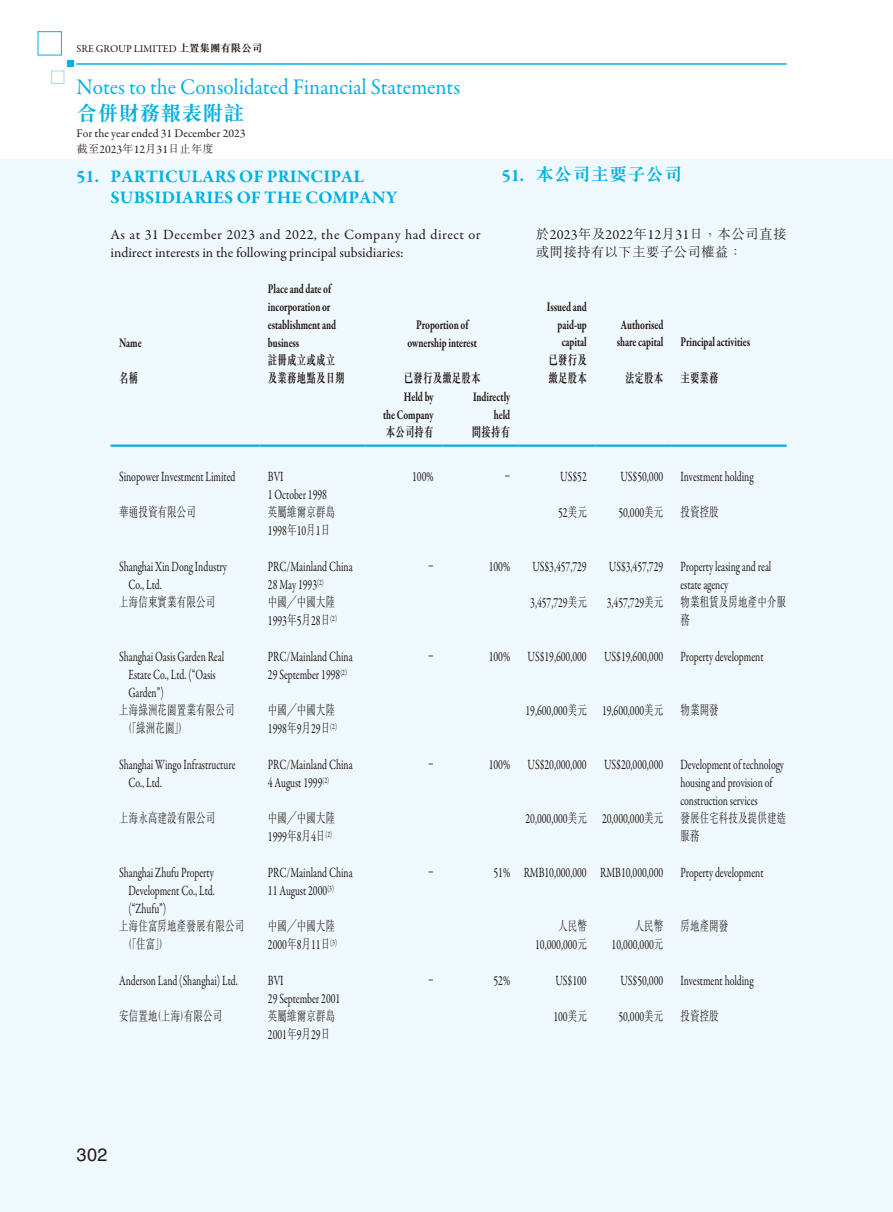
<style>
.page{position:relative;width:893px;height:1212px;background:#fff}
.page>*{position:absolute;margin:0;border:0;box-sizing:border-box;transform-origin:0 0}
.t1{font:22.5px "Garamond Premr Pro";letter-spacing:-.005em;color:#00b1e1;scale:.95 1}
.t2{font:700 21px "M Sung HK";color:#00b1e1}
.t3{font:700 18px/21px "Garamond Premr Pro";letter-spacing:.005em;color:#00b1e1}
.t4{font:700 18px "M Sung HK";letter-spacing:.02em;color:#00b1e1}
.t5{font:18px "Helvetica LT Pro";color:#231916}
.t6{font:14.1px/18px "Garamond Premr Pro";letter-spacing:-.005em;color:#231916;scale:.7 1}
.t7{font:14.1px/18px "Garamond Premr Pro";letter-spacing:-.005em;color:#231916}
.t8{font:700 13.5px/18px "Garamond Premr Pro";letter-spacing:-.005em;color:#231916;text-align:right;scale:.7 1}
.t9{font:300 13.5px/18px "M Sung HK";letter-spacing:.02em;color:#231916;scale:.7 1}
.t10{font:700 13.5px/18px "M Sung HK";letter-spacing:.02em;color:#231916;scale:.7 1}
.t11{font:300 13.5px/18px "M Sung HK";letter-spacing:.02em;color:#231916}
.t12{font:11.85px "Garamond Premr Pro";letter-spacing:-.005em;color:#231916}
.t13{font:300 11.25px "M Sung HK";letter-spacing:.02em;color:#231916}
.t14{font:10.5px "Garamond Premr Pro";letter-spacing:-.005em;color:#231916}
.s1{font-family:"M Sung HK";font-weight:700}
.s2{font-family:"Garamond Premr Pro";font-weight:400;font-size:11.85px}
.s3{font-family:"Garamond Premr Pro"}
.s4{font-family:"Garamond Premr Pro";font-weight:400;font-size:14.1px}
.s5{font-family:"M Sung HK";font-weight:300;font-size:13.5px}
</style>
<div class="page">
<div style="left:0;top:159px;width:893px;height:1053px;background:#eff8fd"></div>
<hr style="left:76px;top:63px;width:711px;height:2px;background:#00b1e1">
<div style="left:67px;top:61px;width:7px;height:6px;background:#00b1e1"></div>
<div style="left:38px;top:31px;width:24px;height:24px;border:1px solid #00b1e1"></div>
<div style="left:51px;top:71px;width:13px;height:13px;border:1px solid #a2d9f2"></div>
<hr style="left:111px;top:444px;width:148px;height:3px;background:#00b1e1">
<hr style="left:259px;top:444px;width:107px;height:3px;background:#00b1e1">
<hr style="left:366px;top:444px;width:76px;height:3px;background:#00b1e1">
<hr style="left:442px;top:444px;width:77px;height:3px;background:#00b1e1">
<hr style="left:519px;top:444px;width:76px;height:3px;background:#00b1e1">
<hr style="left:595px;top:444px;width:77px;height:3px;background:#00b1e1">
<hr style="left:672px;top:444px;width:115px;height:3px;background:#00b1e1">
<p class="t14" style="left:77px;top:43px;width:187px">SRE GROUP LIMITED <span class="s1">上置集團有限公司</span></p>
<h1 class="t1" style="left:77px;top:74px;width:405px">Notes to the Consolidated Financial Statements</h1>
<h2 class="t2" style="left:77px;top:99px;width:169px">合併財務報表附註</h2>
<p class="t12" style="left:77px;top:126px;width:171px">For the year ended 31 December 2023</p>
<p class="t13" style="left:77px;top:141px;width:139px">截至<span class="s2">2023</span>年<span class="s2">12</span>月<span class="s2">31</span>日止年度</p>
<p class="t3" style="left:111px;top:166px;width:288px;text-indent:-34px">51. PARTICULARS OF PRINCIPAL<br>SUBSIDIARIES OF THE COMPANY</p>
<p class="t7" style="left:111px;top:225px;width:372px">As at 31 December 2023 and 2022, the Company had direct or indirect interests in the following principal subsidiaries:</p>
<p class="t4" style="left:502px;top:162px;width:182px"><span class="s3">51.</span> 本公司主要子公司</p>
<p class="t11" style="left:536px;top:224px;width:252px">於<span class="s4">2023</span>年及<span class="s4">2022</span>年<span class="s4">12</span>月<span class="s4">31</span>日，本公司直接或間接持有以下主要子公司權益：</p>
<p class="t8" style="left:119px;top:333px;width:34px">Name</p>
<p class="t8" style="left:268px;top:279px;width:99px;text-align:left">Place and date of incorporation or establishment and business</p>
<p class="t8" style="left:407px;top:315px;width:101px;text-align:center">Proportion of ownership interest</p>
<p class="t8" style="left:547px;top:297px;width:58px">Issued and paid-up capital</p>
<p class="t8" style="left:617px;top:315px;width:68px;text-align:center">Authorised share capital</p>
<p class="t8" style="left:680px;top:333px;width:101px">Principal activities</p>
<p class="t10" style="left:119px;top:368px;width:29px">名稱</p>
<p class="t10" style="left:268px;top:350px;width:111px">註冊成立或成立及業務地點及日期</p>
<p class="t10" style="left:404px;top:368px;width:111px">已發行及繳足股本</p>
<p class="t10" style="left:548px;top:350px;width:56px">已發行及繳足股本</p>
<p class="t10" style="left:625px;top:368px;width:56px">法定股本</p>
<p class="t10" style="left:680px;top:368px;width:56px">主要業務</p>
<p class="t8" style="left:383px;top:387px;width:74px">Held by<br>the Company</p>
<p class="t8" style="left:473px;top:387px;width:55px">Indirectly held</p>
<p class="t10" style="left:386px;top:422px;width:70px">本公司持有</p>
<p class="t10" style="left:472px;top:422px;width:56px">間接持有</p>
<p class="t6" style="left:119px;top:468px;width:168px">Sinopower Investment Limited</p>
<p class="t6" style="left:268px;top:468px;width:86px">BVI<br>1 October 1998</p>
<p class="t6" style="left:412px;top:468px;width:32px">100%</p>
<p class="t6" style="left:505px;top:466px;width:9px">–</p>
<p class="t6" style="left:560px;top:468px;width:39px">US$52</p>
<p class="t6" style="left:620px;top:468px;width:192px">US$50,000 Investment holding</p>
<p class="t9" style="left:119px;top:502px;width:111px">華通投資有限公司</p>
<p class="t9" style="left:268px;top:502px;width:98px">英屬維爾京群島</p>
<p class="t6" style="left:268px;top:522px;width:90px">1998<span class="s5">年</span>10<span class="s5">月</span>1<span class="s5">日</span></p>
<p class="t6" style="left:558px;top:504px;width:42px">52<span class="s5">美元</span></p>
<p class="t6" style="left:618px;top:504px;width:66px">50,000<span class="s5">美元</span></p>
<p class="t9" style="left:680px;top:502px;width:56px">投資控股</p>
<p class="t6" style="left:128px;top:558px;width:142px;text-indent:-9px">Shanghai Xin Dong Industry<br>Co., Ltd.</p>
<p class="t6" style="left:268px;top:558px;width:123px">PRC/Mainland China<br>28 May 1993<sup>(2)</sup></p>
<p class="t6" style="left:428px;top:556px;width:9px">–</p>
<p class="t6" style="left:489px;top:558px;width:32px">100%</p>
<p class="t6" style="left:532px;top:558px;width:79px">US$3,457,729</p>
<p class="t6" style="left:680px;top:558px;width:131px;text-indent:-71px">US$3,457,729 Property leasing and real estate agency</p>
<p class="t9" style="left:119px;top:592px;width:139px">上海信東實業有限公司</p>
<p class="t9" style="left:268px;top:592px;width:98px">中國╱中國大陸</p>
<p class="t6" style="left:268px;top:612px;width:100px">1993<span class="s5">年</span>5<span class="s5">月</span>28<span class="s5">日</span><sup>(2)</sup></p>
<p class="t6" style="left:530px;top:594px;width:82px">3,457,729<span class="s5">美元</span></p>
<p class="t6" style="left:607px;top:594px;width:82px">3,457,729<span class="s5">美元</span></p>
<p class="t9" style="left:680px;top:592px;width:153px">物業租賃及房地產中介服務</p>
<p class="t6" style="left:128px;top:648px;width:138px;text-indent:-9px">Shanghai Oasis Garden Real<br>Estate Co., Ltd. (“Oasis<br>Garden”)</p>
<p class="t6" style="left:268px;top:648px;width:123px">PRC/Mainland China<br>29 September 1998<sup>(2)</sup></p>
<p class="t6" style="left:428px;top:646px;width:9px">–</p>
<p class="t6" style="left:489px;top:648px;width:394px">100% US$19,600,000 US$19,600,000 Property development</p>
<p class="t9" style="left:123px;top:700px;width:161px;text-indent:-4px">上海綠洲花園置業有限公司（「綠洲花園」）</p>
<p class="t9" style="left:268px;top:700px;width:98px">中國╱中國大陸</p>
<p class="t6" style="left:525px;top:702px;width:198px">19,600,000<span class="s5">美元</span> 19,600,000<span class="s5">美元</span></p>
<p class="t9" style="left:680px;top:700px;width:56px">物業開發</p>
<p class="t6" style="left:268px;top:720px;width:100px">1998<span class="s5">年</span>9<span class="s5">月</span>29<span class="s5">日</span><sup>(2)</sup></p>
<p class="t6" style="left:128px;top:756px;width:155px;text-indent:-9px">Shanghai Wingo Infrastructure<br>Co., Ltd.</p>
<p class="t6" style="left:268px;top:756px;width:123px">PRC/Mainland China<br>4 August 1999<sup>(2)</sup></p>
<p class="t6" style="left:428px;top:754px;width:9px">–</p>
<p class="t6" style="left:680px;top:756px;width:149px;text-indent:-192px">100% US$20,000,000 US$20,000,000 Development of technology housing and provision of construction services</p>
<p class="t9" style="left:119px;top:808px;width:139px">上海永高建設有限公司</p>
<p class="t9" style="left:268px;top:808px;width:98px">中國╱中國大陸</p>
<p class="t6" style="left:268px;top:828px;width:93px">1999<span class="s5">年</span>8<span class="s5">月</span>4<span class="s5">日</span><sup>(2)</sup></p>
<p class="t6" style="left:525px;top:810px;width:198px">20,000,000<span class="s5">美元</span> 20,000,000<span class="s5">美元</span></p>
<p class="t9" style="left:680px;top:808px;width:153px">發展住宅科技及提供建造服務</p>
<p class="t6" style="left:128px;top:864px;width:125px;text-align:justify;text-indent:-9px">Shanghai Zhufu Property Development Co., Ltd. (“Zhufu”)</p>
<p class="t6" style="left:268px;top:864px;width:123px">PRC/Mainland China<br>11 August 2000<sup>(3)</sup></p>
<p class="t6" style="left:428px;top:862px;width:9px">–</p>
<p class="t6" style="left:493px;top:864px;width:387px">51% RMB10,000,000 RMB10,000,000 Property development</p>
<p class="t9" style="left:123px;top:916px;width:174px;text-indent:-4px">上海住富房地產發展有限公司（「住富」）</p>
<p class="t9" style="left:268px;top:916px;width:98px">中國╱中國大陸</p>
<p class="t9" style="left:558px;top:916px;width:43px">人民幣</p>
<p class="t6" style="left:535px;top:936px;width:75px">10,000,000<span class="s5">元</span></p>
<p class="t9" style="left:635px;top:916px;width:43px">人民幣</p>
<p class="t6" style="left:612px;top:936px;width:75px">10,000,000<span class="s5">元</span></p>
<p class="t9" style="left:680px;top:916px;width:70px">房地產開發</p>
<p class="t6" style="left:268px;top:936px;width:100px">2000<span class="s5">年</span>8<span class="s5">月</span>11<span class="s5">日</span><sup>(3)</sup></p>
<p class="t6" style="left:119px;top:972px;width:171px">Anderson Land (Shanghai) Ltd.</p>
<p class="t6" style="left:268px;top:972px;width:105px">BVI<br>29 September 2001</p>
<p class="t6" style="left:428px;top:970px;width:9px">–</p>
<p class="t6" style="left:493px;top:972px;width:25px">52%</p>
<p class="t6" style="left:555px;top:972px;width:46px">US$100</p>
<p class="t6" style="left:620px;top:972px;width:192px">US$50,000 Investment holding</p>
<p class="t9" style="left:119px;top:1006px;width:149px">安信置地（上海）有限公司</p>
<p class="t9" style="left:268px;top:1006px;width:98px">英屬維爾京群島</p>
<p class="t6" style="left:268px;top:1026px;width:90px">2001<span class="s5">年</span>9<span class="s5">月</span>29<span class="s5">日</span></p>
<p class="t6" style="left:553px;top:1008px;width:49px">100<span class="s5">美元</span></p>
<p class="t6" style="left:618px;top:1008px;width:66px">50,000<span class="s5">美元</span></p>
<p class="t9" style="left:680px;top:1006px;width:56px">投資控股</p>
<p class="t5" style="left:77px;top:1144px;width:33px">302</p>
</div>
